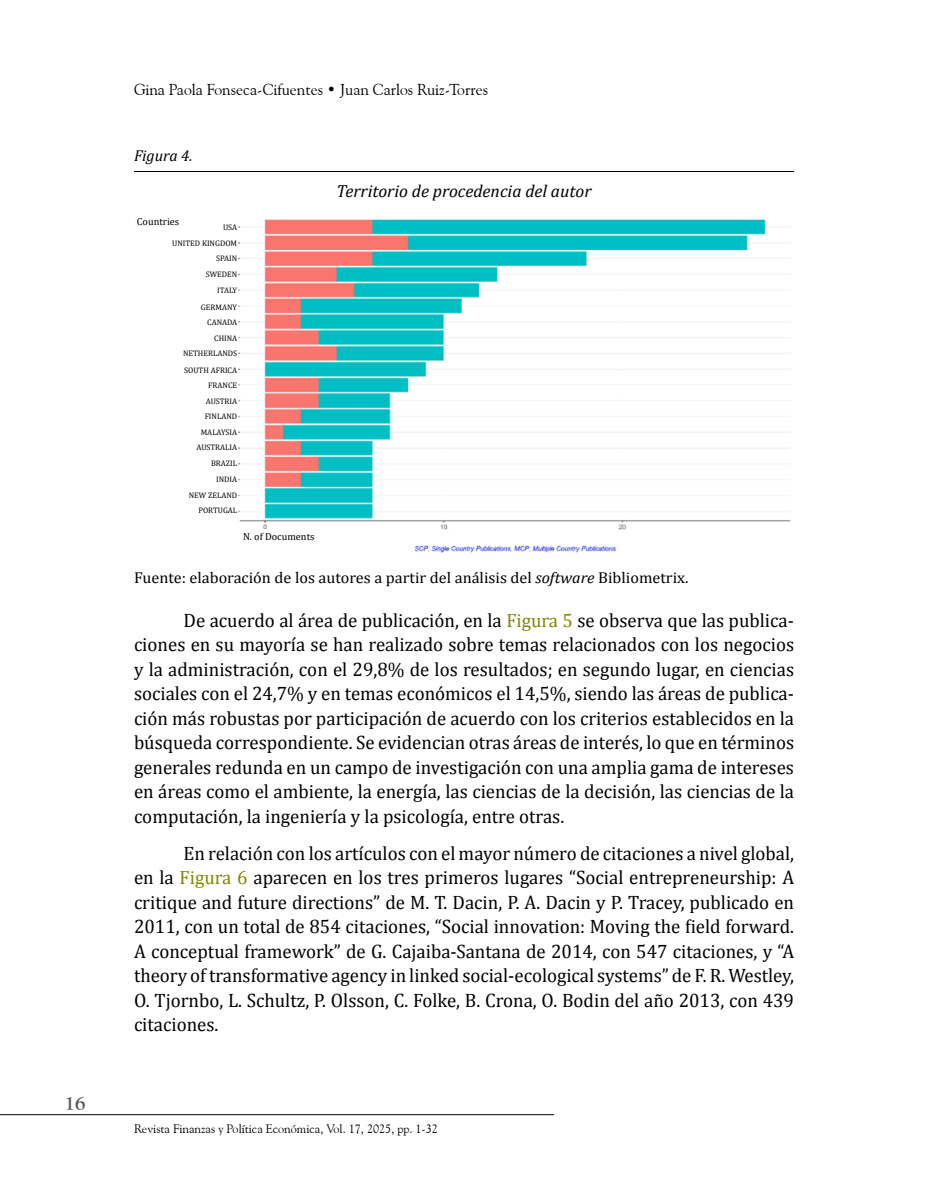
<style>
.page{position:relative;width:943px;height:1191px;background:#fff}
.page>*{position:absolute;margin:0;border:0;box-sizing:border-box;transform-origin:0 0}
.t1{font:19.43px/24.5px "Cambria";color:#000;text-align:justify}
.t2{font:700 19.25px "Goudy Old Style BT";color:#575756}
.t3{font:italic 17.5px "Cambria";color:#000}
.t4{font:15.75px "Cambria";color:#000}
.t5{font:15.75px "Goudy Old Style BT";color:#000}
.t6{font:italic 15.75px "Cambria";color:#000}
.t7{font:12.25px "Goudy Old Style BT";color:#000}
.t8{font:10.15px "Cambria";color:#000}
.t9{font:8.05px/15.9px "Cambria";color:#000;text-align:right}
.s1{font-style:italic}
.s2{font-size:19.25px;color:#838600}
</style>
<div class="page">
<hr style="left:0;top:1114px;width:554px;height:1px;background:#000">
<hr style="left:134px;top:171px;width:660px;height:1px;background:#000">
<img style="left:238px;top:219px;width:553px;height:334px">
<div style="left:240px;top:529px;width:77px;height:13px;background:#fff"></div>
<p class="t2" style="left:65px;top:1091px;width:22px">16</p>
<p class="t5" style="left:134px;top:80px;width:355px">Gina Paola Fonseca-Cifuentes • Juan Carlos Ruiz-Torres</p>
<p class="t6" style="left:134px;top:145px;width:60px">Figura 4.</p>
<p class="t8" style="left:137px;top:215px;width:44px">Countries</p>
<p class="t9" style="left:172px;top:219px;width:66px">USA<br>UNITED KINGDOM<br>SPAIN<br>SWEDEN<br>ITALY<br>GERMANY</p>
<p class="t9" style="left:207px;top:314px;width:31px">CANADA<br>CHINA</p>
<p class="t9" style="left:183px;top:344px;width:56px;line-height:17px;text-align:left">NETHERLANDS<br>SOUTH AFRICA</p>
<p class="t9" style="left:206px;top:377px;width:33px;text-align:left">FRANCE<br>AUSTRIA</p>
<p class="t9" style="left:201px;top:407px;width:38px;line-height:16.8px;text-align:center">FINLAND<br>MALAYSIA</p>
<p class="t9" style="left:189px;top:439px;width:50px">AUSTRALIA<br>BRAZIL<br>INDIA<br>NEW ZELAND</p>
<p class="t9" style="left:198px;top:502px;width:40px">PORTUGAL</p>
<p class="t3" style="left:336px;top:179px;width:256px">Territorio de procedencia del autor</p>
<p class="t8" style="left:243px;top:530px;width:73px">N. of Documents</p>
<p class="t4" style="left:134px;top:568px;width:556px">Fuente: elaboración de los autores a partir del análisis del <span class="s1">software</span> Bibliometrix.</p>
<p class="t1" style="left:134px;top:608px;width:661px;text-indent:50px">De acuerdo al área de publicación, en la <span class="s2">Figura 5</span> se observa que las publica&shy;ciones en su mayoría se han realizado sobre temas relacionados con los negocios y la administración, con el 29,8% de los resultados; en segundo lugar, en ciencias sociales con el 24,7% y en temas económicos el 14,5%, siendo las áreas de publica&shy;ción más robustas por participación de acuerdo con los criterios establecidos en la búsqueda correspondiente. Se evidencian otras áreas de interés, lo que en términos generales redunda en un campo de investigación con una amplia gama de intereses en áreas como el ambiente, la energía, las ciencias de la decisión, las ciencias de la computación, la ingeniería y la psicología, entre otras.</p>
<p class="t1" style="left:134px;top:840px;width:661px;text-indent:50px">En relación con los artículos con el mayor número de citaciones a nivel global, en la <span class="s2">Figura 6</span> aparecen en los tres primeros lugares “Social entrepreneurship: A critique and future directions” de M. T. Dacin, P. A. Dacin y P. Tracey, publicado en 2011, con un total de 854 citaciones, “Social innovation: Moving the field forward.<br>A conceptual framework” de G. Cajaiba-Santana de 2014, con 547 citaciones, y “A theory of transformative agency in linked social-ecological systems” de F. R. Westley, O. Tjornbo, L. Schultz, P. Olsson, C. Folke, B. Crona, O. Bodin del año 2013, con 439 citaciones.</p>
<p class="t7" style="left:134px;top:1121px;width:305px">Revista Finanzas y Política Económica, Vol. 17, 2025, pp. 1-32</p>
</div>
